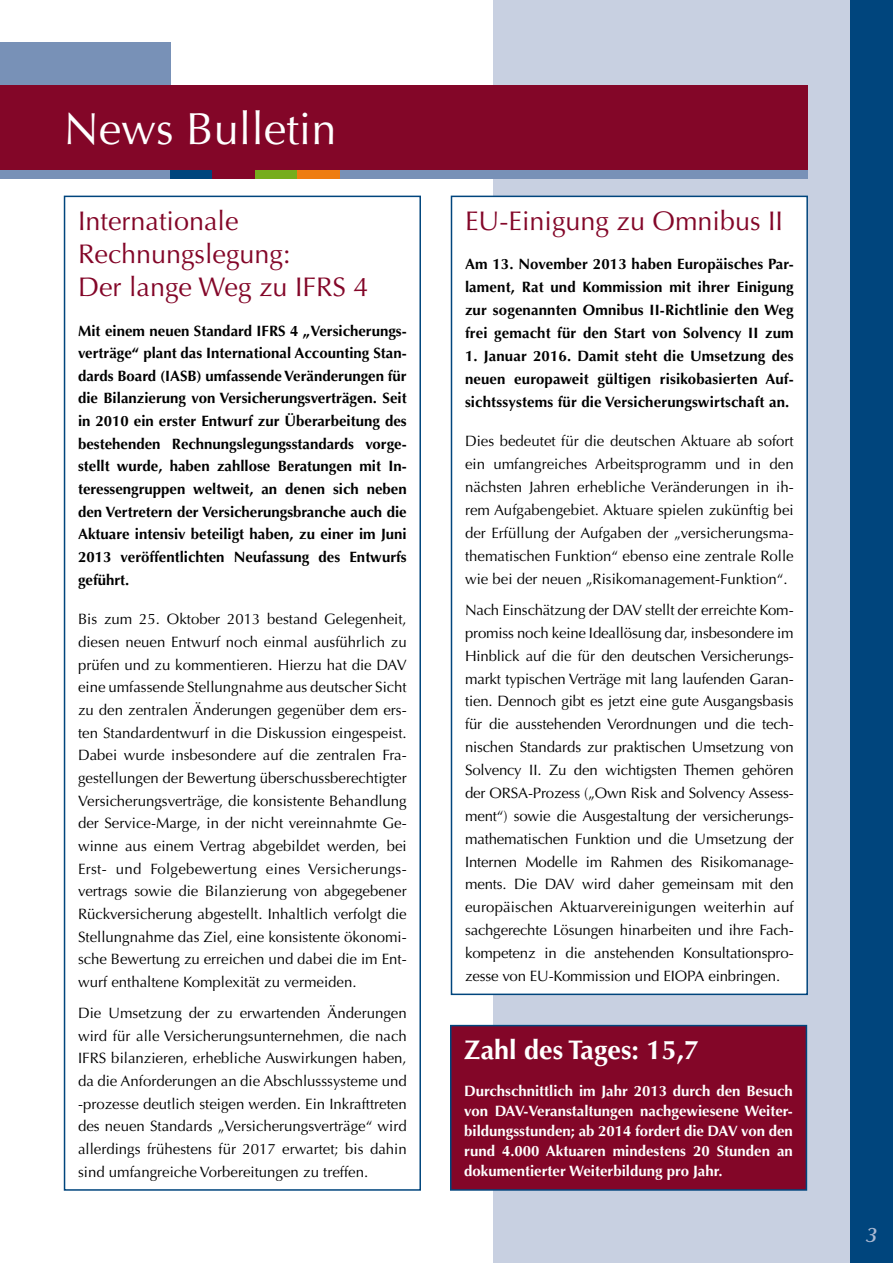
<style>
.page{position:relative;width:893px;height:1263px;background:#fff}
.page>*{position:absolute;margin:0;border:0;box-sizing:border-box;transform-origin:0 0}
.t1{font:45px "Optima LT";color:#fff}
.t2{font:27px/33.2px "Optima LT";color:#830628}
.t3{font:700 27px "Optima LT";color:#fff}
.t4{font:italic 600 21px "Optima LT";color:#adbad3}
.t5{font:15px/22.6px "Optima LT";color:#000;text-align:justify}
.t6{font:700 15px/22.6px "Optima LT";letter-spacing:.01em;color:#000;text-align:justify}
.t7{font:700 15px/20.1px "Optima LT";color:#fff;text-align:justify}
</style>
<div class="page">
<div style="left:493px;top:0;width:400px;height:1263px;background:#c8d0e1"></div>
<div style="left:850px;top:0;width:43px;height:1263px;background:#00457d"></div>
<div style="left:0;top:43px;width:170px;height:42px;background:#7891b7"></div>
<div style="left:0;top:85px;width:808px;height:85px;background:#830628"></div>
<div style="left:0;top:170px;width:808px;height:9px;background:#7891b7"></div>
<div style="left:170px;top:170px;width:43px;height:9px;background:#00457d"></div>
<div style="left:213px;top:170px;width:42px;height:9px;background:#830628"></div>
<div style="left:255px;top:170px;width:43px;height:9px;background:#76ad1c"></div>
<div style="left:298px;top:170px;width:42px;height:9px;background:#ee7d11"></div>
<div style="left:451px;top:196px;width:356px;height:798px;background:#fff"></div>
<div style="left:451px;top:196px;width:357px;height:799px;border:2px solid #00457d"></div>
<div style="left:64px;top:196px;width:357px;height:995px;border:2px solid #00457d"></div>
<div style="left:451px;top:1025px;width:355px;height:165px;background:#830628"></div>
<div style="left:450px;top:1025px;width:357px;height:166px;border:2px solid #00457d"></div>
<h1 class="t1" style="left:64px;top:103px;width:274px">News Bulletin</h1>
<h2 class="t2" style="left:78px;top:204px;width:292px">Internationale<br>Rechnungslegung:<br>Der lange Weg zu IFRS 4</h2>
<p class="t6" style="left:78px;top:319px;width:330px">Mit einem neuen Standard IFRS 4 „Versicherungs&shy;verträge“ plant das International Accounting Stan&shy;dards Board (IASB) umfassende Veränderungen für die Bilanzierung von Versicherungsverträgen. Seit in 2010 ein erster Entwurf zur Überarbeitung des bestehenden Rechnungslegungsstandards vorge&shy;stellt wurde, haben zahllose Beratungen mit In&shy;teressengruppen weltweit, an denen sich neben den Vertretern der Versicherungsbranche auch die Aktuare intensiv beteiligt haben, zu einer im Juni 2013 veröffentlichten Neufassung des Entwurfs geführt.</p>
<p class="t5" style="left:78px;top:608px;width:330px">Bis zum 25. Oktober 2013 bestand Gelegenheit, diesen neuen Entwurf noch einmal ausführlich zu prüfen und zu kommentieren. Hierzu hat die DAV eine umfassende Stellungnahme aus deutscher Sicht zu den zentralen Änderungen gegenüber dem ers&shy;ten Standardentwurf in die Diskussion eingespeist.<br>Dabei wurde insbesondere auf die zentralen Fra&shy;gestellungen der Bewertung überschussberechtigter Versicherungsverträge, die konsistente Behandlung der Service-Marge, in der nicht vereinnahmte Ge&shy;winne aus einem Vertrag abgebildet werden, bei Erst- und Folgebewertung eines Versicherungs&shy;vertrags sowie die Bilanzierung von abgegebener Rückversicherung abgestellt. Inhaltlich verfolgt die Stellungnahme das Ziel, eine konsistente ökonomi&shy;sche Bewertung zu erreichen und dabei die im Ent&shy;wurf enthaltene Komplexität zu vermeiden.</p>
<p class="t5" style="left:78px;top:1002px;width:330px">Die Umsetzung der zu erwartenden Änderungen wird für alle Versicherungsunternehmen, die nach IFRS bilanzieren, erhebliche Auswirkungen haben, da die Anforderungen an die Abschlusssysteme und -prozesse deutlich steigen werden. Ein Inkrafttreten des neuen Standards „Versicherungsverträge“ wird allerdings frühestens für 2017 erwartet; bis dahin sind umfangreiche Vorbereitungen zu treffen.</p>
<h2 class="t2" style="left:465px;top:204px;width:320px">EU-Einigung zu Omnibus II</h2>
<p class="t6" style="left:465px;top:253px;width:330px">Am 13. November 2013 haben Europäisches Par&shy;lament, Rat und Kommission mit ihrer Einigung zur sogenannten Omnibus II-Richtlinie den Weg frei gemacht für den Start von Solvency II zum</p>
<p class="t6" style="left:465px;top:345px;width:330px">1. Januar 2016. Damit steht die Umsetzung des neuen europaweit gültigen risikobasierten Auf&shy;sichtssystems für die Versicherungswirtschaft an.</p>
<p class="t5" style="left:465px;top:430px;width:330px">Dies bedeutet für die deutschen Aktuare ab sofort ein umfangreiches Arbeitsprogramm und in den nächsten Jahren erhebliche Veränderungen in ih&shy;rem Aufgabengebiet. Aktuare spielen zukünftig bei der Erfüllung der Aufgaben der „versicherungsma&shy;thematischen Funktion“ ebenso eine zentrale Rolle wie bei der neuen „Risikomanagement-Funktion“.</p>
<p class="t5" style="left:465px;top:599px;width:330px">Nach Einschätzung der DAV stellt der erreichte Kom&shy;promiss noch keine Ideallösung dar, insbesondere im Hinblick auf die für den deutschen Versicherungs&shy;markt typischen Verträge mit lang laufenden Garan&shy;tien. Dennoch gibt es jetzt eine gute Ausgangsbasis für die ausstehenden Verordnungen und die tech&shy;nischen Standards zur praktischen Umsetzung von Solvency II. Zu den wichtigsten Themen gehören der ORSA-Prozess („Own Risk and Solvency Assess&shy;ment“) sowie die Ausgestaltung der versicherungs&shy;mathematischen Funktion und die Umsetzung der Internen Modelle im Rahmen des Risikomanage&shy;ments. Die DAV wird daher gemeinsam mit den europäischen Aktuarvereinigungen weiterhin auf sachgerechte Lösungen hinarbeiten und ihre Fach&shy;kompetenz in die anstehenden Konsultationspro&shy;zesse von EU-Kommission und EIOPA einbringen.</p>
<h2 class="t3" style="left:464px;top:1034px;width:236px">Zahl des Tages: 15,7</h2>
<p class="t7" style="left:464px;top:1081px;width:330px">Durchschnittlich im Jahr 2013 durch den Besuch von DAV-Veranstaltungen nachgewiesene Weiter&shy;bildungsstunden; ab 2014 fordert die DAV von den rund 4.000 Aktuaren mindestens 20 Stunden an dokumentierter Weiterbildung pro Jahr.</p>
<h3 class="t4" style="left:866px;top:1222px;width:12px">3</h3>
</div>
